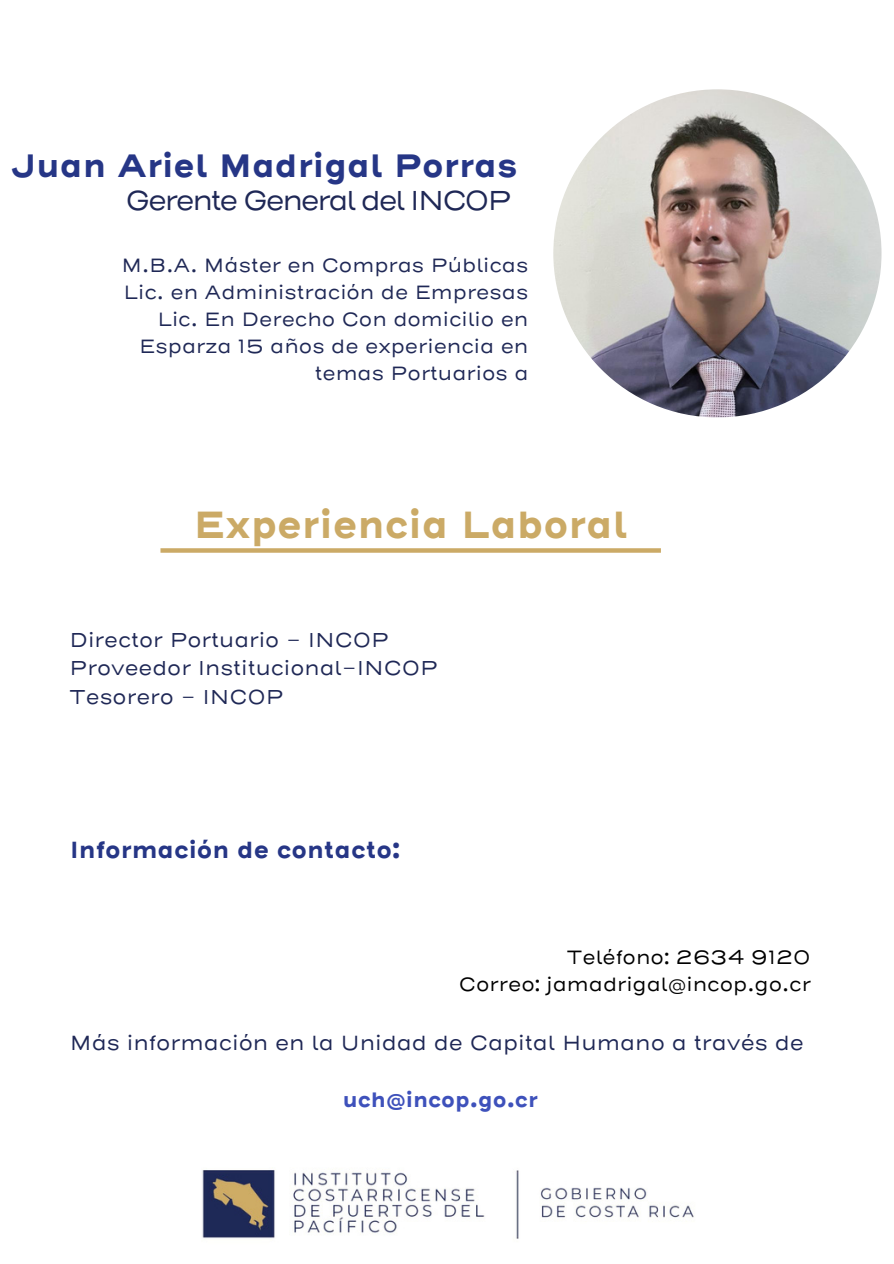
<style>
.page{position:relative;width:894px;height:1264px;background:#fff}
.page>*{position:absolute;margin:0;border:0;box-sizing:border-box;transform-origin:0 0}
.t1{font:700 37.5px "Henderson Sans W00 Basic";color:#cbaa66}
.t2{font:700 32.25px "Henderson Sans Basic";color:#263686}
.t3{font:27.75px "Henderson Sans Basic";letter-spacing:-.08em;color:#1f2856}
.t4{font:700 23.25px "Henderson Sans Basic";color:#263686}
.t5{font:20.7px "Henderson Sans Basic";color:#1f2856}
.t6{font:700 20.7px "Henderson Sans Basic";color:#3e51bb}
.t7{font:20.4px "Henderson Sans Basic";color:#1f2856}
.t8{font:19.5px/27px "Henderson Sans Basic";color:#1f2856;text-align:right}
.t9{font:19.5px "Henderson Sans Basic";color:#000}
</style>
<div class="page">
<img style="left:202px;top:1170px;width:492px;height:69px">
<img style="left:553px;top:89px;width:328px;height:328px;border-radius:50%">
<svg style="left:160px;top:548px;width:500px;height:4px;background:#ceaf6f"></svg>
<p class="t2" style="left:11px;top:145px;width:508px">Juan Ariel Madrigal Porras</p>
<h1 class="t3" style="left:125px;top:183px;width:387px">Gerente General del INCOP</h1>
<p class="t8" style="left:121px;top:251px;width:408px">M.B.A. Máster en Compras Públicas<br>Lic. en Administración de Empresas<br>Lic. En Derecho Con domicilio en<br>Esparza 15 años de experiencia en temas Portuarios a</p>
<h3 class="t1" style="left:193px;top:501px;width:435px">Experiencia Laboral</h3>
<h4 class="t7" style="left:70px;top:627px;width:321px">Director Portuario - INCOP</h4>
<p class="t7" style="left:70px;top:655px;width:369px">Proveedor Institucional-INCOP</p>
<p class="t7" style="left:70px;top:683px;width:215px">Tesorero - INCOP</p>
<p class="t4" style="left:70px;top:835px;width:332px">Información de contacto:</p>
<h5 class="t9" style="left:566px;top:944px;width:245px">Teléfono: 2634 9120</h5>
<p class="t9" style="left:459px;top:971px;width:353px">Correo: jamadrigal@incop.go.cr</p>
<p class="t5" style="left:70px;top:1030px;width:735px">Más información en la Unidad de Capital Humano a través de</p>
<p class="t6" style="left:343px;top:1086px;width:196px">uch@incop.go.cr</p>
</div>
